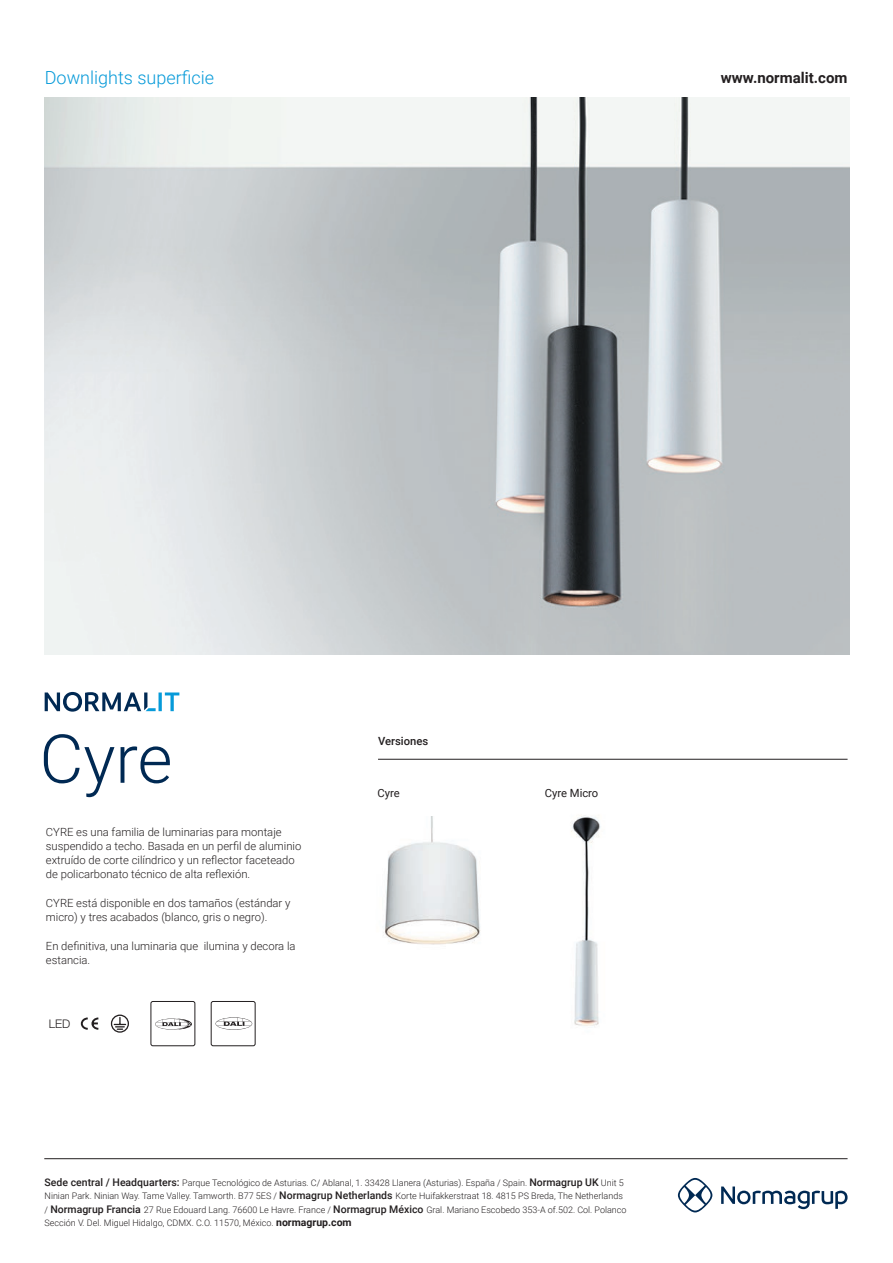
<style>
.page{position:relative;width:893px;height:1263px;background:#fff}
.page>*{position:absolute;margin:0;border:0;box-sizing:border-box;transform-origin:0 0}
.t1{font:300 67.5px "Roboto";color:#002953}
.t2{font:300 18px "Roboto";color:#069ad9}
.t3{font:700 15px "Roboto";color:#231f20}
.t4{font:300 11.85px "Helvetica Neue LT Std";color:#231f20}
.t5{font:300 11.25px/14.2px "Roboto";color:#231f20}
.t6{font:11.25px "Roboto";color:#231f20}
.t7{font:500 11.25px "Roboto";color:#231f20}
.t8{font:300 9px/13.5px "Roboto";color:#231f20}
.s1{font-weight:500;font-size:10.5px}
.s2{font-weight:700;font-size:10.5px}
</style>
<div class="page">
<img style="left:383px;top:817px;width:98px;height:128px">
<img style="left:44px;top:98px;width:806px;height:557px">
<img style="left:570px;top:815px;width:31px;height:211px">
<hr style="left:378px;top:759px;width:470px;height:1px;background:#231f20">
<hr style="left:159px;top:692px;width:3px;height:19px;background:#069ad9">
<svg style="left:165px;top:692px;width:14px;height:19px"></svg>
<svg style="left:45px;top:692px;width:111px;height:20px"></svg>
<div style="left:211px;top:1001px;width:44px;height:45px;border:1px solid #231f20;border-radius:2px"></div>
<svg style="left:216px;top:1017px;width:36px;height:13px"></svg>
<svg style="left:80px;top:1017px;width:19px;height:13px"></svg>
<hr style="left:44px;top:1158px;width:804px;height:1px;background:#231f20">
<svg style="left:678px;top:1178px;width:34px;height:34px"></svg>
<svg style="left:721px;top:1186px;width:127px;height:23px"></svg>
<svg style="left:114px;top:1017px;width:12px;height:13px"></svg>
<div style="left:111px;top:1014px;width:18px;height:19px;border:1px solid #231f20;border-radius:50%"></div>
<div style="left:151px;top:1001px;width:44px;height:45px;border:1px solid #231f20;border-radius:2px"></div>
<svg style="left:155px;top:1018px;width:37px;height:11px"></svg>
<h2 class="t2" style="left:45px;top:65px;width:171px">Downlights superficie</h2>
<h3 class="t3" style="left:721px;top:67px;width:128px">www.normalit.com</h3>
<h1 class="t1" style="left:40px;top:711px;width:134px">Cyre</h1>
<p class="t5" style="left:46px;top:824px;width:257px">CYRE es una familia de luminarias para montaje suspendido a techo. Basada en un perfil de aluminio extruído de corte cilíndrico y un reflector faceteado de policarbonato técnico de alta reflexión.</p>
<p class="t5" style="left:46px;top:895px;width:246px">CYRE está disponible en dos tamaños (estándar y micro) y tres acabados (blanco, gris o negro).</p>
<p class="t5" style="left:46px;top:938px;width:251px">En definitiva, una luminaria que ilumina y decora la estancia.</p>
<h3 class="t4" style="left:49px;top:1016px;width:23px">LED</h3>
<p class="t7" style="left:378px;top:733px;width:52px">Versiones</p>
<p class="t6" style="left:377px;top:785px;width:24px">Cyre</p>
<p class="t6" style="left:545px;top:785px;width:55px">Cyre Micro</p>
<p class="t8" style="left:45px;top:1175px;width:583px"><span class="s1">Sede central / Headquarters:</span> Parque Tecnológico de Asturias. C/ Ablanal, 1. 33428 Llanera (Asturias). España / Spain. <span class="s1">Normagrup UK</span> Unit 5<br>Ninian Park. Ninian Way. Tame Valley. Tamworth. B77 5ES / <span class="s1">Normagrup Netherlands</span> Korte Huifakkerstraat 18. 4815 PS Breda, The Netherlands / <span class="s1">Normagrup Francia</span> 27 Rue Edouard Lang. 76600 Le Havre. France / <span class="s1">Normagrup México</span> Gral. Mariano Escobedo 353-A of.502. Col. Polanco Sección V. Del. Miguel Hidalgo, CDMX. C.O. 11570, México. <span class="s2">normagrup.com</span></p>
</div>
